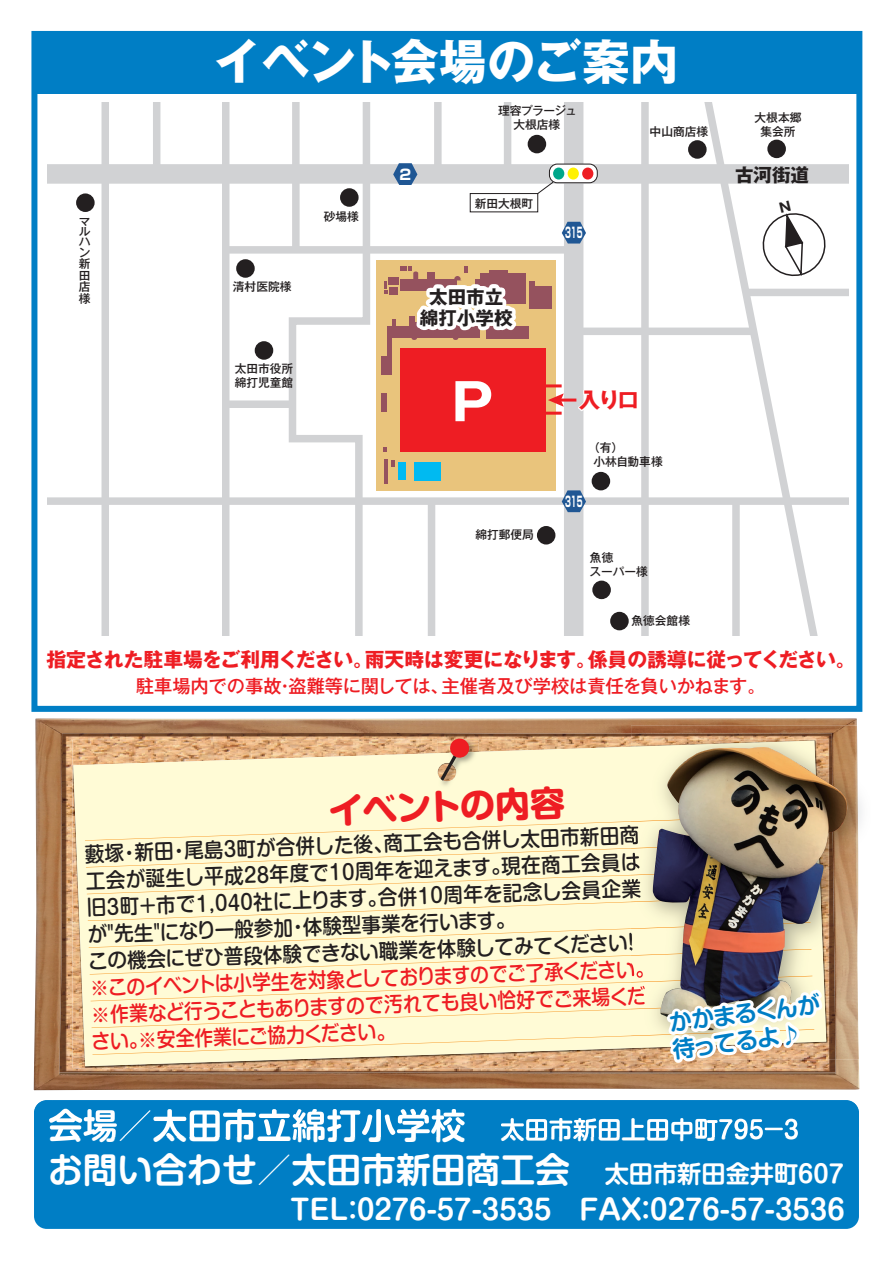
<style>
.page{position:relative;width:893px;height:1263px;background:#fff}
.page>*{position:absolute;margin:0;border:0;box-sizing:border-box;transform-origin:0 0}
.t1{font:700 50.85px "Gothic MB101 Pro";color:#fff}
.t2{font:700 48.15px "Gothic MB101 Pro";letter-spacing:-.03em;color:#fff}
.t3{font:700 34.95px "Shin M Go Pro";color:#ee1d23}
.t4{font:700 34.8px "Shin M Go Pro De";color:#fff}
.t5{font:700 27.6px "Shin M Go Pro De";color:#fff}
.t6{font:700 24.15px "Shin M Go Pro De";color:#fff}
.t7{font:700 22.65px/27.2px "Shin M Go Pro De";color:#007ec5}
.t8{font:700 21px "Gothic MB101 Pro";color:#ee1d23}
.t9{font:500 20.55px/26.8px "Shin M Go Pro";color:#231f20;scale:.96 1}
.t10{font:700 19.8px "Gothic MB101 Pro";color:#ee1d23}
.t11{font:700 18.6px/21.5px "Gothic MB101 Pro";color:#231f20;text-align:center}
.t12{font:500 18.3px "Gothic MB101 Pro";letter-spacing:-.005em;color:#ee1d23}
.t13{font:700 14.4px "Shin Go Pro";color:#fff;scale:.5 1}
.t14{font:700 14.4px "Shin Go Pro";color:#fff}
.t15{font:500 11.7px/10.9px "Gothic MB101 Pro";color:#231f20}
.t16{font:500 11.7px/14.1px "Gothic MB101 Pro";letter-spacing:-.02em;color:#231f20;text-align:center}
.s1{color:#ee1d23}
.s2{font-size:34.8px}
.s3{font-size:24.15px}
</style>
<div class="page">
<div style="left:34px;top:1100px;width:825px;height:129px;background:#007ec5;border-radius:13px"></div>
<img style="left:49px;top:1109px;width:36px;height:28px">
<img style="left:34px;top:718px;width:825px;height:372px">
<img style="left:72px;top:740px;width:559px;height:46px">
<img style="left:72px;top:786px;width:13px;height:282px">
<svg style="left:73px;top:741px;width:558px;height:325px;background:#f7e8c1"></svg>
<img style="left:437px;top:735px;width:42px;height:17px">
<img style="left:437px;top:752px;width:42px;height:36px">
<img style="left:437px;top:788px;width:42px;height:2px">
<svg style="left:440px;top:737px;width:30px;height:44px"></svg>
<img style="left:859px;top:801px;width:3px;height:23px">
<img style="left:631px;top:726px;width:228px;height:333px">
<img style="left:631px;top:741px;width:195px;height:74px">
<img style="left:653px;top:747px;width:194px;height:283px">
<svg style="left:85px;top:815px;width:741px;height:322px;background:#cfd0bb"></svg>
<div style="left:31px;top:31px;width:831px;height:681px;background:#fff;border:6px solid #007ec5"></div>
<div style="left:34px;top:34px;width:825px;height:59px;background:#007ec5"></div>
<div style="left:48px;top:164px;width:800px;height:20px;background:#d1d2d4"></div>
<div style="left:48px;top:497px;width:800px;height:8px;background:#d1d2d4"></div>
<div style="left:102px;top:103px;width:7px;height:533px;background:#d1d2d4"></div>
<div style="left:222px;top:103px;width:7px;height:533px;background:#d1d2d4"></div>
<div style="left:226px;top:246px;width:348px;height:8px;background:#d1d2d4"></div>
<div style="left:226px;top:400px;width:66px;height:8px;background:#d1d2d4"></div>
<div style="left:571px;top:328px;width:183px;height:7px;background:#d1d2d4"></div>
<div style="left:747px;top:289px;width:101px;height:7px;background:#d1d2d4"></div>
<div style="left:641px;top:103px;width:8px;height:533px;background:#d1d2d4"></div>
<div style="left:428px;top:501px;width:7px;height:135px;background:#d1d2d4"></div>
<div style="left:153px;top:103px;width:7px;height:74px;background:#d1d2d4"></div>
<svg style="left:285px;top:103px;width:89px;height:533px"></svg>
<div style="left:434px;top:103px;width:8px;height:74px;background:#d1d2d4"></div>
<div style="left:504px;top:103px;width:7px;height:74px;background:#d1d2d4"></div>
<svg style="left:698px;top:103px;width:125px;height:533px"></svg>
<div style="left:564px;top:103px;width:19px;height:533px;background:#d1d2d4"></div>
<div style="left:376px;top:260px;width:180px;height:230px;background:#e9c47c"></div>
<div style="left:528px;top:135px;width:18px;height:18px;background:#231f20;border-radius:50%"></div>
<div style="left:592px;top:472px;width:18px;height:18px;background:#231f20;border-radius:50%"></div>
<div style="left:537px;top:526px;width:18px;height:18px;background:#231f20;border-radius:50%"></div>
<div style="left:592px;top:581px;width:19px;height:18px;background:#231f20;border-radius:50%"></div>
<div style="left:610px;top:612px;width:19px;height:18px;background:#231f20;border-radius:50%"></div>
<div style="left:340px;top:188px;width:19px;height:19px;background:#231f20;border-radius:50%"></div>
<div style="left:236px;top:259px;width:19px;height:19px;background:#231f20;border-radius:50%"></div>
<div style="left:255px;top:341px;width:18px;height:19px;background:#231f20;border-radius:50%"></div>
<div style="left:76px;top:193px;width:19px;height:19px;background:#231f20;border-radius:50%"></div>
<div style="left:688px;top:140px;width:19px;height:19px;background:#231f20;border-radius:50%"></div>
<div style="left:767px;top:140px;width:19px;height:18px;background:#231f20;border-radius:50%"></div>
<svg style="left:393px;top:163px;width:24px;height:22px"></svg>
<svg style="left:562px;top:222px;width:24px;height:22px"></svg>
<svg style="left:562px;top:490px;width:24px;height:22px"></svg>
<svg style="left:549px;top:164px;width:48px;height:19px"></svg>
<div style="left:549px;top:164px;width:49px;height:19px;border:1px solid #231f20;border-radius:8px"></div>
<div style="left:553px;top:168px;width:11px;height:12px;background:#00a78b;border-radius:50%"></div>
<div style="left:568px;top:168px;width:11px;height:12px;background:#fff101;border-radius:50%"></div>
<div style="left:582px;top:168px;width:11px;height:12px;background:#ee1d23;border-radius:50%"></div>
<div style="left:470px;top:193px;width:68px;height:19px;background:#fff;border:1px solid #231f20"></div>
<svg style="left:537px;top:182px;width:17px;height:12px"></svg>
<div style="left:529px;top:286px;width:23px;height:22px;background:#95525e"></div>
<div style="left:381px;top:393px;width:6px;height:19px;background:#95525e"></div>
<svg style="left:383px;top:447px;width:4px;height:5px"></svg>
<hr style="left:384px;top:460px;width:4px;height:24px;background:#95525e">
<svg style="left:391px;top:460px;width:4px;height:7px"></svg>
<div style="left:398px;top:462px;width:8px;height:18px;background:#00baf1"></div>
<div style="left:414px;top:462px;width:26px;height:18px;background:#00baf1"></div>
<div style="left:387px;top:326px;width:5px;height:49px;background:#95525e"></div>
<div style="left:381px;top:356px;width:6px;height:19px;background:#95525e"></div>
<svg style="left:384px;top:266px;width:153px;height:74px"></svg>
<div style="left:400px;top:348px;width:145px;height:104px;background:#ee1d23"></div>
<hr style="left:540px;top:384px;width:20px;height:3px;background:#ee1d23">
<hr style="left:540px;top:412px;width:20px;height:3px;background:#ee1d23">
<hr style="left:559px;top:399px;width:16px;height:3px;background:#ee1d23">
<svg style="left:548px;top:393px;width:16px;height:14px"></svg>
<svg style="left:575px;top:388px;width:9px;height:25px"></svg>
<svg style="left:758px;top:201px;width:68px;height:79px"></svg>
<p class="t15" style="left:79px;top:215px;width:13px;text-align:justify">マルハン新田店様</p>
<p class="t2" style="left:214px;top:22px;width:465px">イベント会場のご案内</p>
<p class="t15" style="left:233px;top:279px;width:60px">清村医院様</p>
<p class="t15" style="left:235px;top:360px;width:60px;line-height:14.1px">太田市役所綿打児童館</p>
<p class="t15" style="left:324px;top:209px;width:37px">砂場様</p>
<p class="t14" style="left:399px;top:163px;width:13px">2</p>
<p class="t16" style="left:498px;top:102px;width:80px">理容プラージュ大根店様</p>
<p class="t15" style="left:475px;top:196px;width:60px">新田大根町</p>
<p class="t13" style="left:565px;top:221px;width:37px">315</p>
<p class="t11" style="left:420px;top:283px;width:94px">太田市立綿打小学校</p>
<p class="t15" style="left:650px;top:124px;width:60px">中山商店様</p>
<p class="t1" style="left:452px;top:360px;width:43px">P</p>
<p class="t8" style="left:579px;top:383px;width:61px">入り口</p>
<p class="t15" style="left:475px;top:527px;width:60px">綿打郵便局</p>
<p class="t15" style="left:593px;top:439px;width:71px;line-height:14.1px;text-indent:-5px">（有）<br>小林自動車様</p>
<p class="t13" style="left:565px;top:490px;width:37px">315</p>
<p class="t15" style="left:590px;top:549px;width:60px;line-height:14.1px">魚徳<br>スーパー様</p>
<p class="t15" style="left:631px;top:614px;width:60px">魚徳会館様</p>
<p class="t15" style="left:755px;top:109px;width:48px;line-height:14.1px;text-align:center">大根本郷集会所</p>
<p class="t11" style="left:735px;top:162px;width:76px">古河街道</p>
<p class="t10" style="left:46px;top:643px;width:811px">指定された駐車場をご利用ください。雨天時は変更になります。係員の誘導に従ってください。</p>
<p class="t12" style="left:136px;top:671px;width:631px">駐車場内での事故・盗難等に関しては、主催者及び学校は責任を負いかねます。</p>
<p class="t3" style="left:328px;top:782px;width:238px;rotate:-2deg">イベントの内容</p>
<p class="t9" style="left:84px;top:838px;width:590px;rotate:-2deg">藪塚・新田・尾島3町が合併した後、商工会も合併し太田市新田商工会が誕生し平成28年度で10周年を迎えます。現在商工会員は旧３町+市で１,０４０社に上ります。合併10周年を記念し会員企業が"先生"になり一般参加・体験型事業を行います。<br>この機会にぜひ普段体験できない職業を体験してみてください！<span class="s1">※このイベントは小学生を対象としておりますのでご了承ください。※作業など行うこともありますので汚れても良い恰好でご来場ください。※安全作業にご協力ください。</span></p>
<p class="t7" style="left:667px;top:1006px;width:154px;rotate:-7deg">かかまるくんが待ってるよ♪</p>
<p class="t6" style="left:48px;top:1110px;width:757px"><span class="s2">会場／太田市立綿打小学校　</span>太田市新田上田中町７９５－３</p>
<p class="t4" style="left:48px;top:1141px;width:797px">お問い合わせ／太田市新田商工会 <span class="s3">太田市新田金井町607</span></p>
<p class="t5" style="left:291px;top:1187px;width:556px">TEL:0276-57-3535　FAX:0276-57-3536</p>
</div>
